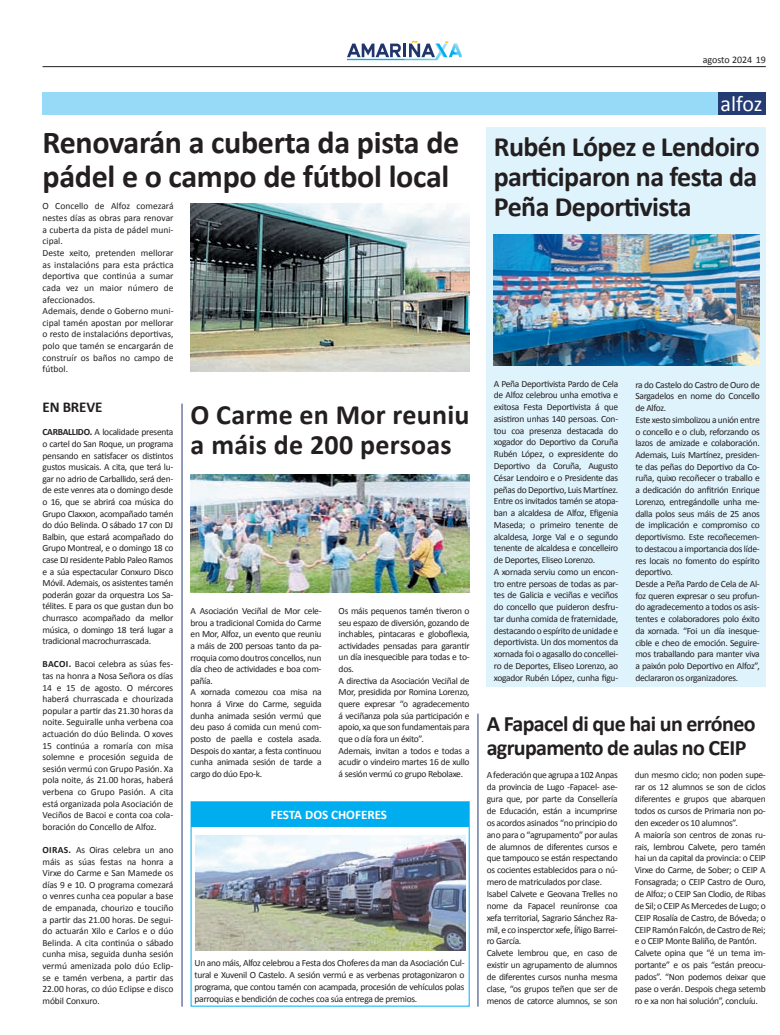
<style>
.page{position:relative;width:780px;height:1035px;background:#fff}
.page>*{position:absolute;margin:0;border:0;box-sizing:border-box;transform-origin:0 0}
.t1{font:700 32px/34px "Calibri";letter-spacing:-.01em;color:#231f20}
.t2{font:700 28px/30px "Calibri";letter-spacing:-.02em;color:#231f20;text-align:justify}
.t3{font:700 28px/30px "Calibri";letter-spacing:.01em;color:#231f20}
.t4{font:700 22px/24px "Calibri";letter-spacing:-.03em;color:#231f20}
.t5{font:22px "Calibri";letter-spacing:-.005em;color:#fff}
.t6{font:700 15px "Calibri";letter-spacing:-.01em;color:#231f20}
.t7{font:700 13px "Calibri";color:#fff}
.t8{font:10px "Calibri";color:#231f20}
.t9{font:9.5px/11.6px "Calibri";letter-spacing:-.03em;color:#231f20}
.t10{font:9.5px/11.6px "Calibri";color:#231f20}
.s1{font-weight:700}
</style>
<div class="page">
<hr style="left:43px;top:66px;width:722px;height:1px;background:#231f20">
<svg style="left:347px;top:41px;width:114px;height:19px"></svg>
<div style="left:43px;top:92px;width:722px;height:22px;background:#97daf8"></div>
<div style="left:717px;top:92px;width:48px;height:22px;background:#253b73"></div>
<hr style="left:477px;top:713px;width:1px;height:293px;background:#253b73">
<img style="left:190px;top:203px;width:279px;height:168px">
<hr style="left:181px;top:403px;width:1px;height:603px;background:#253b73">
<div style="left:486px;top:128px;width:279px;height:559px;background:#dff3fc"></div>
<img style="left:493px;top:234px;width:266px;height:131px">
<img style="left:190px;top:474px;width:279px;height:118px">
<svg style="left:190px;top:801px;width:280px;height:206px"></svg>
<div style="left:192px;top:802px;width:276px;height:24px;background:#00aeef"></div>
<img style="left:195px;top:835px;width:270px;height:115px">
<h1 class="t1" style="left:43px;top:123px;width:418px">Renovarán a cuberta da pista de pádel e o campo de fútbol local</h1>
<p class="t10" style="left:43px;top:200px;width:132px">O Concello de Alfoz comezará nestes días as obras para renovar a cuberta da pista de pádel muni&shy;cipal.<br>Deste xeito, pretenden mellorar as instalacións para esta práctica deportiva que continúa a sumar cada vez un maior número de afeccionados.<br>Ademais, dende o Goberno muni&shy;cipal tamén apostan por mellorar o resto de instalacións deportivas, polo que tamén se encargarán de construír os baños no campo de fútbol.</p>
<h3 class="t6" style="left:43px;top:398px;width:61px">EN BREVE</h3>
<p class="t9" style="left:43px;top:426px;width:132px;text-align:justify"><span class="s1">CARBALLIDO.</span> A localidade presenta o cartel do San Roque, un programa pensando en satisfacer os distintos gustos musicais. A cita, que terá lu&shy;gar no adrio de Carballido, será den&shy;de este venres ata o domingo desde o 16, que se abrirá coa música do Grupo Claxxon, acompañado tamén do dúo Belinda. O sábado 17 con DJ Balbin, que estará acompañado do Grupo Montreal, e o domingo 18 co case DJ residente Pablo Paleo Ramos e a súa espectacular Conxuro Disco Móvil. Ademais, os asistentes tamén poderán gozar da orquestra Los Sa&shy;télites. E para os que gustan dun bo churrasco acompañado da mellor música, o domingo 18 terá lugar a tradicional macrochurrascada.</p>
<p class="t9" style="left:43px;top:658px;width:132px;text-align:justify"><span class="s1">BACOI.</span> Bacoi celebra as súas fes&shy;tas na honra a Nosa Señora os días 14 e 15 de agosto. O mércores haberá churrascada e chourizada popular a partir das 21.30 horas da noite. Seguiralle unha verbena coa actuación do dúo Belinda. O xoves 15 continúa a romaría con misa solemne e procesión seguida de sesión vermú con Grupo Pasión. Xa pola noite, ás 21.00 horas, haberá verbena co Grupo Pasión. A cita está organizada pola Asociación de Veciños de Bacoi e conta coa cola&shy;boración do Concello de Alfoz.</p>
<p class="t9" style="left:43px;top:843px;width:132px;text-align:justify"><span class="s1">OIRAS.</span> As Oiras celebra un ano máis as súas festas na honra a Virxe do Carme e San Mamede os días 9 e 10. O programa comezará o venres cunha cea popular a base de empanada, chourizo e touciño a partir das 21.00 horas. De segui&shy;do actuarán Xilo e Carlos e o dúo Belinda. A cita continúa o sábado cunha misa, seguida dunha sesión vermú amenizada polo dúo Eclip&shy;se e tamén verbena, a partir das 22.00 horas, co dúo Eclipse e disco móbil Conxuro.</p>
<h2 class="t3" style="left:190px;top:398px;width:280px">O Carme en Mor reuniu a máis de 200 persoas</h2>
<p class="t9" style="left:190px;top:604px;width:132px">A Asociación Veciñal de Mor cele&shy;brou a tradicional Comida do Carme en Mor, Alfoz, un evento que reuniu a máis de 200 persoas tanto da pa&shy;rroquia como doutros concellos, nun día cheo de actividades e boa com&shy;pañía.<br>A xornada comezou coa misa na honra á Virxe do Carme, seguida dunha animada sesión vermú que deu paso á comida cun menú com&shy;posto de paella e costela asada.<br>Despois do xantar, a festa continuou cunha animada sesión de tarde a cargo do dúo Epo-k.</p>
<p class="t9" style="left:338px;top:604px;width:132px">Os máis pequenos tamén tiveron o seu espazo de diversión, gozando de inchables, pintacaras e globoflexia, actividades pensadas para garantir un día inesquecible para todas e to&shy;dos.<br>A directiva da Asociación Veciñal de<br>Mor, presidida por Romina Lorenzo, quere expresar “o agradecemento á veciñanza pola súa participación e apoio, xa que son fundamentais para que o día fora un éxito”.<br>Ademais, invitan a todos e todas a acudir o vindeiro martes 16 de xullo á sesión vermú co grupo Rebolaxe.</p>
<h3 class="t7" style="left:271px;top:806px;width:118px">FESTA DOS CHOFERES</h3>
<p class="t9" style="left:194px;top:956px;width:271px;line-height:12px;text-align:justify">Un ano máis, Alfoz celebrou a Festa dos Choferes da man da Asociación Cul&shy;tural e Xuvenil O Castelo. A sesión vermú e as verbenas protagonizaron o programa, que contou tamén con acampada, procesión de vehículos polas parroquias e bendición de coches coa súa entrega de premios.</p>
<p class="t8" style="left:702px;top:54px;width:65px">agosto 2024 19</p>
<h3 class="t5" style="left:720px;top:90px;width:43px">alfoz</h3>
<h2 class="t2" style="left:494px;top:130px;width:267px">Rubén López e Lendoiro participaron na festa da Peña Deportivista</h2>
<p class="t9" style="left:494px;top:377px;width:126px">A Peña Deportivista Pardo de Cela de Alfoz celebrou unha emotiva e exitosa Festa Deportivista á que asistiron unhas 140 persoas. Con&shy;tou coa presenza destacada do xogador do Deportivo da Coruña<br>Rubén López, o expresidente do<br>Deportivo da Coruña, Augusto<br>César Lendoiro e o Presidente das peñas do Deportivo, Luis Martínez.<br>Entre os invitados tamén se atopa&shy;ban a alcaldesa de Alfoz, Efigenia<br>Maseda; o primeiro tenente de alcaldesa, Jorge Val e o segundo tenente de alcaldesa e concelleiro de Deportes, Eliseo Lorenzo.<br>A xornada serviu como un encon&shy;tro entre persoas de todas as par&shy;tes de Galicia e veciñas e veciños do concello que puideron desfru&shy;tar dunha comida de fraternidade, destacando o espírito de unidade e deportivista. Un dos momentos da xornada foi o agasallo do concellei&shy;ro de Deportes, Eliseo Lorenzo, ao xogador Rubén López, cunha figu-</p>
<p class="t9" style="left:635px;top:378px;width:126px">ra do Castelo do Castro de Ouro de<br>Sargadelos en nome do Concello de Alfoz.<br>Este xesto simbolizou a unión entre o concello e o club, reforzando os lazos de amizade e colaboración.<br>Ademais, Luis Martínez, presiden&shy;te das peñas do Deportivo da Co&shy;ruña, quixo recoñecer o traballo e a dedicación do anfitrión Enrique<br>Lorenzo, entregándolle unha me&shy;dalla polos seus máis de 25 anos de implicación e compromiso co deportivismo. Este recoñecemen&shy;to destacou a importancia dos líde&shy;res locais no fomento do espírito deportivo.<br>Desde a Peña Pardo de Cela de Al&shy;foz queren expresar o seu profun&shy;do agradecemento a todos os asis&shy;tentes e colaboradores polo éxito da xornada. “Foi un día inesque&shy;cible e cheo de emoción. Seguire&shy;mos traballando para manter viva a paixón polo Deportivo en Alfoz”, declararon os organizadores.</p>
<h3 class="t4" style="left:486px;top:710px;width:270px">A Fapacel di que hai un erróneo agrupamento de aulas no CEIP</h3>
<p class="t9" style="left:486px;top:769px;width:132px;line-height:11.9px">A federación que agrupa a 102 Anpas da provincia de Lugo -Fapacel- ase&shy;gura que, por parte da Consellería de Educación, están a incumprirse os acordos asinados “no principio do ano para o “agrupamento” por aulas de alumnos de diferentes cursos e que tampouco se están respectando os cocientes establecidos para o nú&shy;mero de matriculados por clase.<br>Isabel Calvete e Geovana Trelles no nome da Fapacel reuníronse coa xefa territorial, Sagrario Sánchez Ra&shy;mil, e co insperctor xefe, Íñigo Barrei&shy;ro García.<br>Calvete lembrou que, en caso de existir un agrupamento de alumnos de diferentes cursos nunha mesma clase, “os grupos teñen que ser de menos de catorce alumnos, se son</p>
<p class="t9" style="left:634px;top:769px;width:132px;line-height:11.9px">dun mesmo ciclo; non poden supe&shy;rar os 12 alumnos se son de ciclos diferentes e grupos que abarquen todos os cursos de Primaria non po&shy;den exceder os 10 alumnos”.<br>A maioría son centros de zonas ru&shy;rais, lembrou Calvete, pero tamén hai un da capital da provincia: o CEIP Virxe do Carme, de Sober; o CEIP A Fonsagrada; o CEIP Castro de Ouro, de Alfoz; o CEIP San Clodio, de Ribas de Sil; o CEIP As Mercedes de Lugo; o CEIP Rosalía de Castro, de Bóveda; o CEIP Ramón Falcón, de Castro de Rei; e o CEIP Monte Baliño, de Pantón.<br>Calvete opina que “é un tema im&shy;portante” e os pais “están preocu&shy;pados”. “Non podemos deixar que pase o verán. Despois chega setemb ro e xa non hai solución”, concluíu.</p>
</div>
